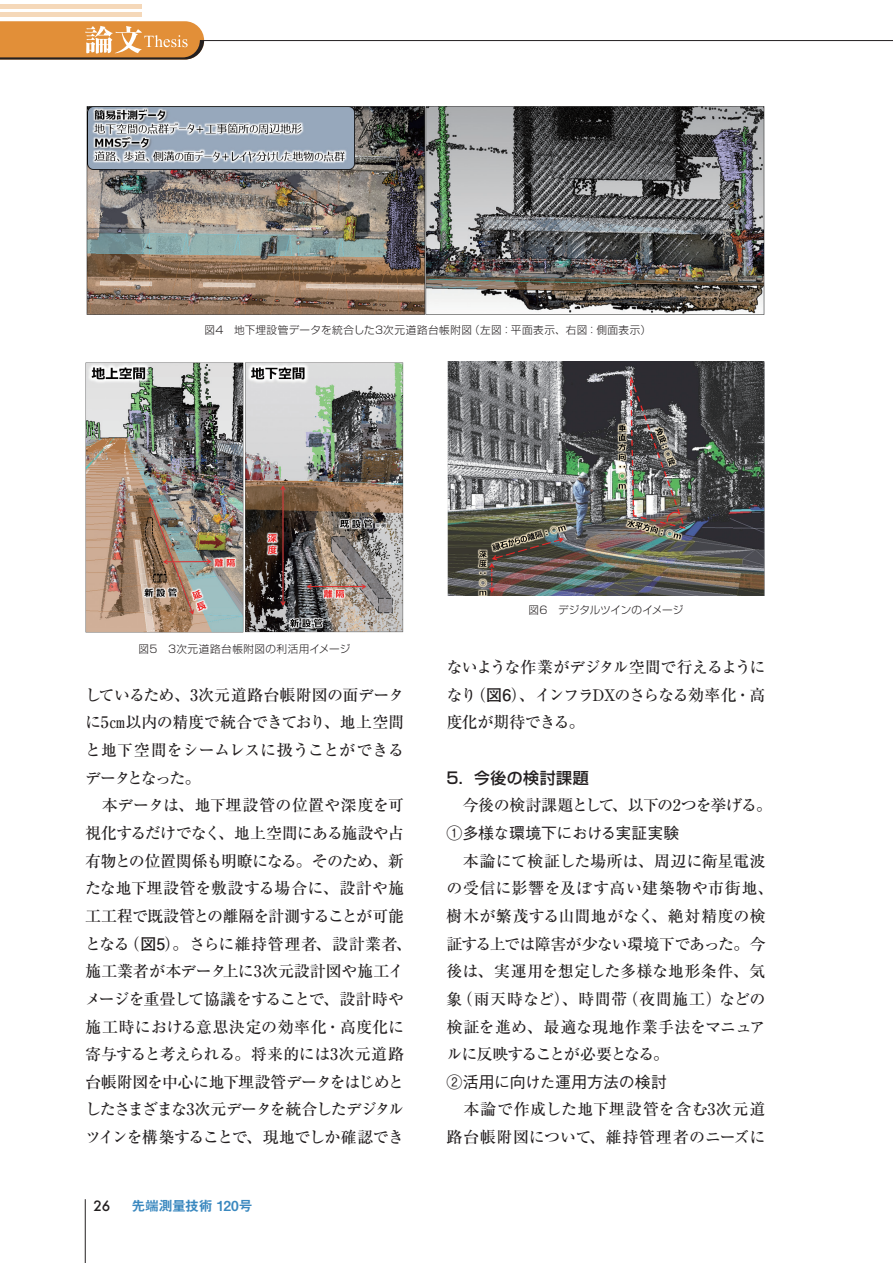
<style>
.page{position:relative;width:893px;height:1263px;background:#fff}
.page>*{position:absolute;margin:0;border:0;box-sizing:border-box;transform-origin:0 0}
.本文{font:500 15.9px/27.6px "Ryumin Pro";letter-spacing:-.015em;color:#231f20;text-align:justify}
.本文-2{font:500 15.9px/27.6px "Ryumin Pro";letter-spacing:.005em;color:#231f20}
.本文-3{font:500 15.9px/27.6px "Ryumin Pro";letter-spacing:.03em;color:#231f20}
.本文-4{font:500 15.9px "Gothic BBB Pro";letter-spacing:-.01em;color:#231f20}
.本文-5{font:500 15.9px "Ryumin Pro";letter-spacing:-.035em;color:#231f20}
.本文-6{font:500 15.9px "Shin Go Pro";letter-spacing:.03em;color:#231f20}
.t1{font:13.8px "Midashi Go Pro MB31";letter-spacing:-.02em;color:#3a88bf}
.t2{font:500 13.8px "Futura";color:#231f20}
.t3{font:300 10.65px "Shin Go Pro";letter-spacing:.035em;color:#231f20}
.t4{font:300 10.65px "Shin Go Pro";letter-spacing:-.005em;color:#231f20}
.s1{font-family:"Futo Go B101 Pro";font-weight:700}
</style>
<div class="page">
<hr style="left:85px;top:1199px;width:1px;height:64px;background:#231f20">
<hr style="left:200px;top:40px;width:693px;height:1px;background:#231f20">
<hr style="left:0;top:13px;width:142px;height:4px;background:#f5d8b9">
<div style="left:0;top:4px;width:142px;height:5px;background:#f5d8b9"></div>
<hr style="left:0;top:0;width:142px;height:1px;background:#f5d8b9">
<svg style="left:0;top:21px;width:204px;height:39px;background:#d9954e"></svg>
<img style="left:86px;top:106px;width:678px;height:209px">
<img style="left:85px;top:362px;width:319px;height:271px">
<img style="left:447px;top:361px;width:318px;height:234px">
<p class="t3" style="left:205px;top:321px;width:448px">図4　地下埋設管データを統合した3次元道路台帳附図（左図：平面表示、右図：側面表示）</p>
<p class="t3" style="left:139px;top:640px;width:213px">図5　3次元道路台帳附図の利活用イメージ</p>
<p class="本文" style="left:85px;top:680px;width:320px">しているため、3次元道路台帳附図の面データに5cm以内の精度で統合できており、地上空間と地下空間をシームレスに扱うことができるデータとなった。</p>
<p class="本文" style="left:85px;top:790px;width:328px;text-align:left">　本データは、地下埋設管の位置や深度を可視化するだけでなく、地上空間にある施設や占有物との位置関係も明瞭になる。そのため、新たな地下埋設管を敷設する場合に、設計や施工工程で既設管との離隔を計測することが可能となる（<span class="s1">図5</span>）。さらに維持管理者、設計業者、施工業者が本データ上に3次元設計図や施工イメージを重畳して協議をすることで、設計時や施工時における意思決定の効率化・高度化に寄与すると考えられる。将来的には3次元道路台帳附図を中心に地下埋設管データをはじめとしたさまざまな3次元データを統合したデジタルツインを構築することで、現地でしか確認でき</p>
<p class="t2" style="left:94px;top:1196px;width:18px">26</p>
<p class="t1" style="left:132px;top:1194px;width:123px">先端測量技術 120号</p>
<p class="t4" style="left:529px;top:601px;width:156px">図6　デジタルツインのイメージ</p>
<p class="本文" style="left:446px;top:652px;width:320px">ないような作業がデジタル空間で行えるようになり（<span class="s1">図6</span>）、インフラDXのさらなる効率化・高度化が期待できる。</p>
<p class="本文-6" style="left:446px;top:765px;width:144px">5．今後の検討課題</p>
<p class="本文-5" style="left:446px;top:793px;width:327px">　今後の検討課題として、以下の2つを挙げる。</p>
<p class="本文-4" style="left:446px;top:820px;width:234px">①多様な環境下における実証実験</p>
<p class="本文-2" style="left:446px;top:846px;width:328px">　本論にて検証した場所は、周辺に衛星電波の受信に影響を及ぼす高い建築物や市街地、樹木が繁茂する山間地がなく、絶対精度の検証する上では障害が少ない環境下であった。今後は、実運用を想定した多様な地形条件、気象（雨天時など）、時間帯（夜間施工）などの検証を進め、最適な現地作業手法をマニュアルに反映することが必要となる。</p>
<p class="本文-4" style="left:446px;top:1069px;width:222px">②活用に向けた運用方法の検討</p>
<p class="本文-3" style="left:446px;top:1094px;width:320px">　本論で作成した地下埋設管を含む3次元道路台帳附図について、維持管理者のニーズに</p>
</div>
